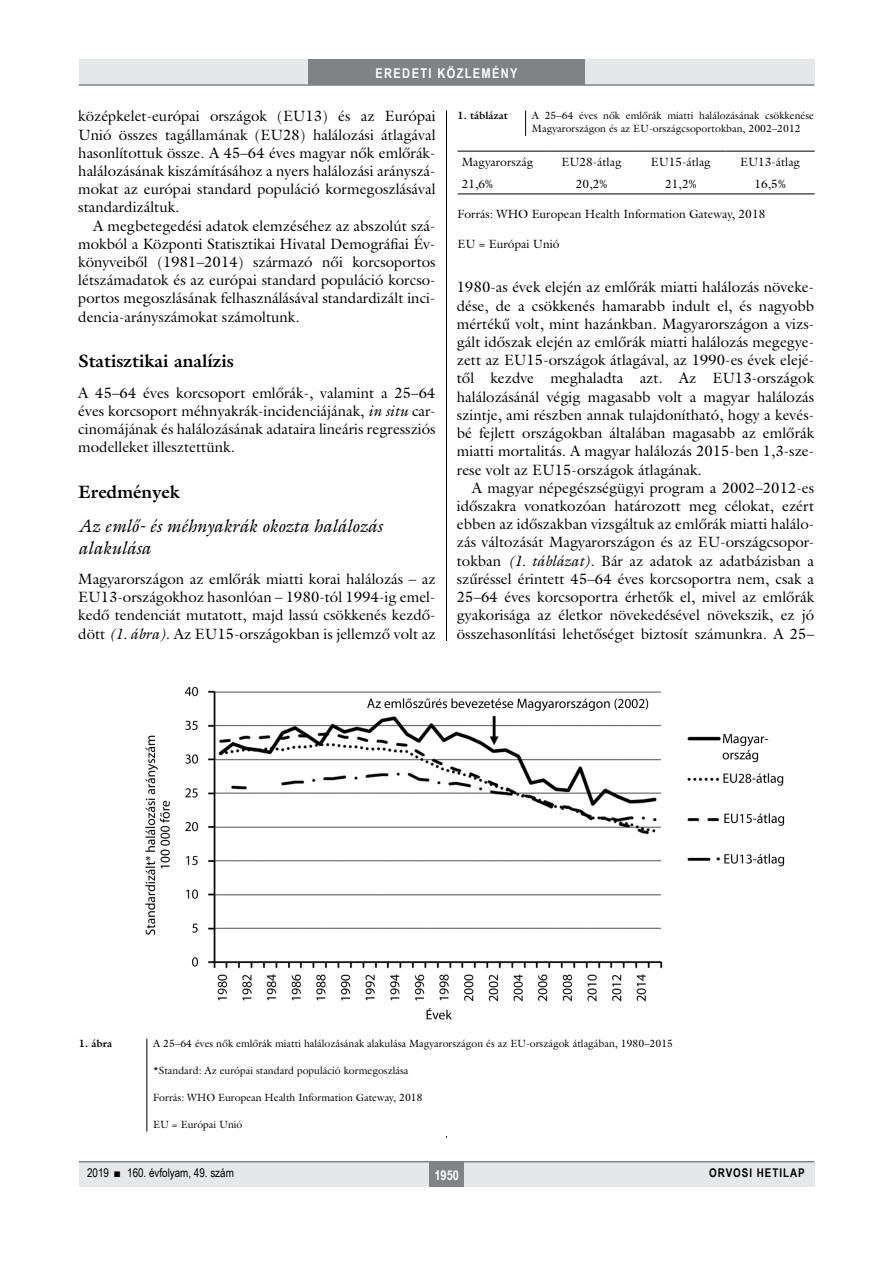
<style>
.page{position:relative;width:893px;height:1263px;background:#fff}
.page>*{position:absolute;margin:0;border:0;box-sizing:border-box;transform-origin:0 0}
.alcimkurziv{font:italic 18px/21.8px "Galliard Reg";color:#000}
.alcimbold{font:700 18px "Galliard Reg";color:#000}
.Body_tompa{font:15px/18.1px "Galliard Reg";color:#000;text-align:justify}
.Body_Text{font:15px/18.1px "Galliard Reg";color:#000;text-align:justify}
.t1{font:700 13.5px "Arial Narrow";letter-spacing:.1em;color:#fff}
.tabla{font:12px "Galliard Reg";color:#000}
.tompa_8_10{font:12px "Galliard Reg";color:#000}
.t2{font:12px "Arial Narrow";color:#000}
.t3{font:700 12px "Arial Narrow";letter-spacing:.08em;color:#000}
.kepalairas2{font:10.5px/13.5px "Galliard Reg";color:#000}
.kepalairas1{font:700 10.5px "Galliard Reg";color:#000}
.s1{font-style:italic}
</style>
<div class="page">
<div style="left:79px;top:1161px;width:735px;height:25px;background:#e6e7e8"></div>
<hr style="left:79px;top:1161px;width:735px;height:1px;background:#808285">
<div style="left:430px;top:1161px;width:34px;height:25px;background:#808285"></div>
<div style="left:79px;top:60px;width:735px;height:25px;background:#e6e7e8"></div>
<div style="left:308px;top:60px;width:277px;height:25px;background:#808285"></div>
<hr style="left:79px;top:84px;width:735px;height:2px;background:#808285">
<hr style="left:446px;top:111px;width:1px;height:1026px;background:#000">
<div style="left:79px;top:641px;width:736px;height:398px;background:#fff"></div>
<img style="left:145px;top:686px;width:640px;height:334px">
<hr style="left:146px;top:1039px;width:1px;height:92px;background:#000">
<svg style="left:525px;top:111px;width:1px;height:25px"></svg>
<hr style="left:458px;top:151px;width:89px;height:1px;background:#000">
<hr style="left:547px;top:151px;width:89px;height:1px;background:#000">
<hr style="left:636px;top:151px;width:89px;height:1px;background:#000">
<hr style="left:725px;top:151px;width:90px;height:1px;background:#000">
<hr style="left:458px;top:194px;width:89px;height:1px;background:#000">
<hr style="left:547px;top:194px;width:89px;height:1px;background:#000">
<hr style="left:636px;top:194px;width:89px;height:1px;background:#000">
<hr style="left:725px;top:194px;width:90px;height:1px;background:#000">
<p class="t1" style="left:375px;top:63px;width:144px">EREDETI KÖZLEMÉNY</p>
<p class="Body_tompa" style="left:78px;top:107px;width:359px">középkelet-európai országok (EU13) és az Európai Unió összes tagállamának (EU28) halálozási átlagával hasonlítottuk össze. A 45–64 éves magyar nők emlőrák&shy;halálozásának kiszámításához a nyers halálozási arányszá&shy;mokat az európai standard populáció kormegoszlásával standardizáltuk.</p>
<p class="Body_Text" style="left:78px;top:216px;width:359px;text-indent:15px">A megbetegedési adatok elemzéséhez az abszolút szá&shy;mokból a Központi Statisztikai Hivatal Demográfiai Év&shy;könyveiből (1981–2014) származó női korcsoportos létszámadatok és az európai standard populáció korcso&shy;portos megoszlásának felhasználásával standardizált inci&shy;dencia-arányszámokat számoltunk.</p>
<p class="alcimbold" style="left:78px;top:350px;width:157px">Statisztikai analízis</p>
<p class="Body_tompa" style="left:78px;top:383px;width:359px">A 45–64 éves korcsoport emlőrák-, valamint a 25–64 éves korcsoport méhnyakrák-incidenciájának, <span class="s1">in situ</span> car&shy;cinomájának és halálozásának adataira lineáris regressziós modelleket illesztettünk.</p>
<p class="alcimbold" style="left:78px;top:480px;width:103px">Eredmények</p>
<p class="alcimkurziv" style="left:78px;top:515px;width:305px">Az emlő- és méhnyakrák okozta halálozás alakulása</p>
<p class="Body_tompa" style="left:78px;top:570px;width:359px">Magyarországon az emlőrák miatti korai halálozás – az EU13-országokhoz hasonlóan – 1980-tól 1994-ig emel&shy;kedő tendenciát mutatott, majd lassú csökkenés kezdő&shy;dött <span class="s1">(1. ábra)</span>. Az EU15-országokban is jellemző volt az</p>
<p class="kepalairas1" style="left:458px;top:109px;width:52px">1. táblázat</p>
<p class="kepalairas2" style="left:532px;top:109px;width:284px">A 25–64 éves nők emlőrák miatti halálozásának csökkenése<br>Magyarországon és az EU-országcsoportokban, 2002–2012</p>
<p class="tabla" style="left:462px;top:155px;width:73px">Magyarország</p>
<p class="tabla" style="left:561px;top:155px;width:61px">EU28-átlag</p>
<p class="tabla" style="left:651px;top:155px;width:61px">EU15-átlag</p>
<p class="tabla" style="left:740px;top:155px;width:61px">EU13-átlag</p>
<p class="tabla" style="left:462px;top:176px;width:33px">21,6%</p>
<p class="tabla" style="left:576px;top:176px;width:33px">20,2%</p>
<p class="tabla" style="left:665px;top:176px;width:33px">21,2%</p>
<p class="tabla" style="left:754px;top:176px;width:33px">16,5%</p>
<p class="tompa_8_10" style="left:458px;top:207px;width:309px">Forrás: WHO European Health Information Gateway, 2018</p>
<p class="tompa_8_10" style="left:458px;top:237px;width:104px">EU = Európai Unió</p>
<p class="Body_tompa" style="left:457px;top:278px;width:359px">1980-as évek elején az emlőrák miatti halálozás növeke&shy;dése, de a csökkenés hamarabb indult el, és nagyobb mértékű volt, mint hazánkban. Magyarországon a vizs&shy;gált időszak elején az emlőrák miatti halálozás megegye&shy;zett az EU15-országok átlagával, az 1990-es évek elejé&shy;től kezdve meghaladta azt. Az EU13-országok halálozásánál végig magasabb volt a magyar halálozás szintje, ami részben annak tulajdonítható, hogy a kevés&shy;bé fejlett országokban általában magasabb az emlőrák miatti mortalitás. A magyar halálozás 2015-ben 1,3-sze&shy;rese volt az EU15-országok átlagának.</p>
<p class="Body_Text" style="left:457px;top:478px;width:359px;text-indent:15px">A magyar népegészségügyi program a 2002–2012-es időszakra vonatkozóan határozott meg célokat, ezért ebben az időszakban vizsgáltuk az emlőrák miatti halálo&shy;zás változását Magyarországon és az EU-országcsopor&shy;tokban <span class="s1">(1. táblázat)</span>. Bár az adatok az adatbázisban a szűréssel érintett 45–64 éves korcsoportra nem, csak a 25–64 éves korcsoportra érhetők el, mivel az emlőrák gyakorisága az életkor növekedésével növekszik, ez jó összehasonlítási lehetőséget biztosít számunkra. A 25–</p>
<p class="kepalairas1" style="left:79px;top:1037px;width:35px">1. ábra</p>
<p class="kepalairas2" style="left:153px;top:1036px;width:521px">A 25–64 éves nők emlőrák miatti halálozásának alakulása Magyarországon és az EU-országok átlagában, 1980–2015</p>
<p class="kepalairas2" style="left:153px;top:1063px;width:257px">*Standard: Az európai standard populáció kormegoszlása</p>
<p class="kepalairas2" style="left:153px;top:1090px;width:271px">Forrás: WHO European Health Information Gateway, 2018</p>
<p class="kepalairas2" style="left:153px;top:1117px;width:91px">EU = Európai Unió</p>
<p class="t2" style="left:87px;top:1164px;width:148px">2019 ■ 160. évfolyam, 49. szám</p>
<p class="t1" style="left:434px;top:1165px;width:26px">1950</p>
<p class="t3" style="left:709px;top:1164px;width:97px">ORVOSI HETILAP</p>
</div>
